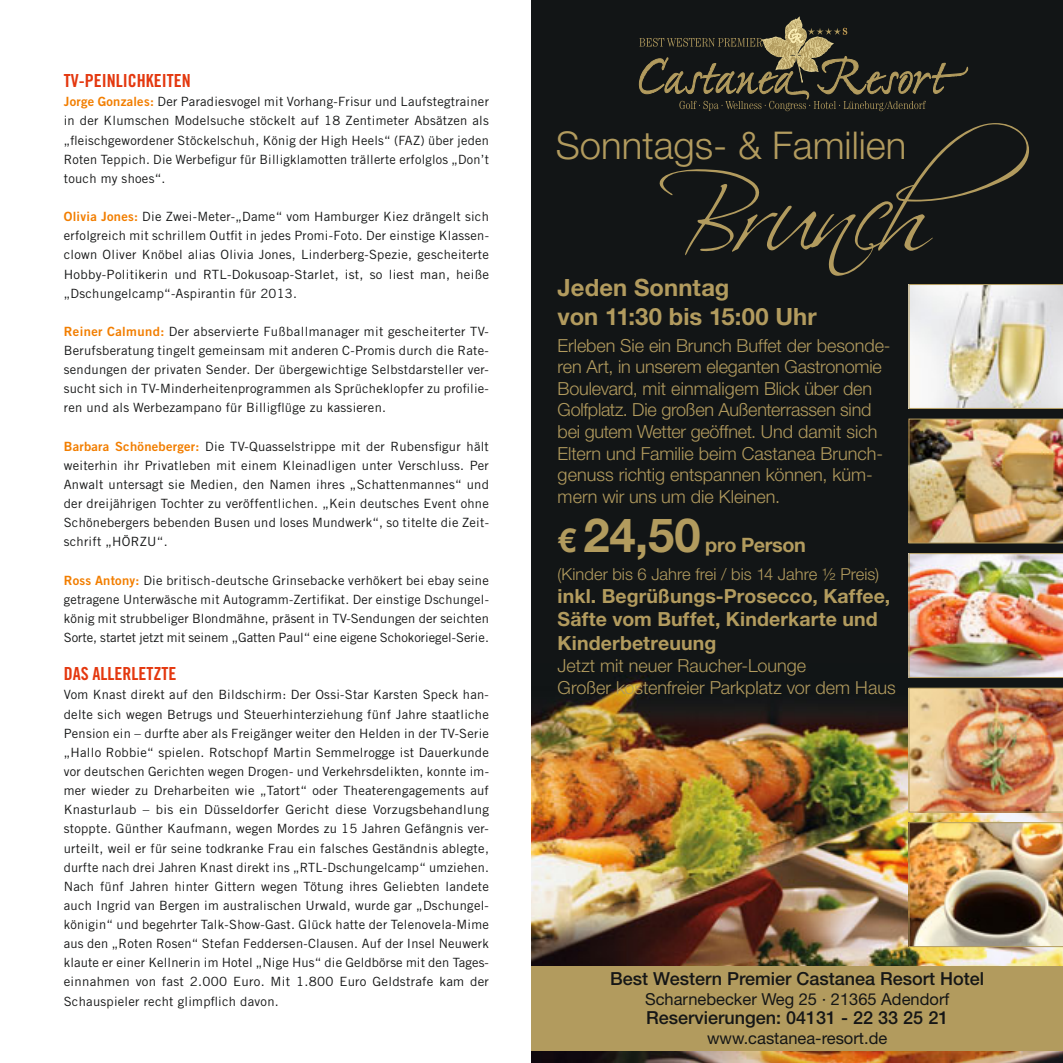
<style>
.page{position:relative;width:1063px;height:1063px;background:#fff}
.page>*{position:absolute;margin:0;border:0;box-sizing:border-box;transform-origin:0 0}
.t1{font:113.4px "Scriptina";letter-spacing:-.045em;color:#b29b5e}
.t2{font:700 47.1px "Helvetica Neue";color:#b29b5e}
.t3{font:300 38.25px "Helvetica Neue";color:#b29b5e}
.t4{font:700 23.85px/28.5px "Helvetica Neue";color:#b29b5e}
.t5{font:700 19.8px "Helvetica Neue";letter-spacing:-.02em;color:#b29b5e}
.t6{font:700 19.5px/23.4px "Helvetica Neue";letter-spacing:.005em;color:#b29b5e}
.t7{font:300 18px/21.6px "Helvetica Neue";letter-spacing:-.005em;color:#b29b5e}
.t8{font:500 18px "Helvetica Neue";color:#151616}
.t9{font:18px "Trade Gothic LT Std Bd Cn 20";color:#e4380f}
.t10{font:16.5px "Helvetica Neue";color:#151616}
.t11{font:300 16.5px "Helvetica Neue";color:#b29b5e}
.t12{font:12.75px/19.2px "Trade Gothic LT Std";letter-spacing:.02em;color:#151616;text-align:justify}
.s1{font-family:"Trade Gothic LT Std Bd 2";color:#f27e00}
.s2{font-size:33px}
</style>
<div class="page">
<div style="left:531px;top:0;width:532px;height:1063px;background:#121516"></div>
<img style="left:531px;top:664px;width:532px;height:399px">
<div style="left:531px;top:967px;width:532px;height:84px;background:#b29b5e"></div>
<svg style="left:909px;top:284px;width:154px;height:125px;background:#e2dece"></svg>
<img style="left:909px;top:419px;width:154px;height:124px">
<img style="left:909px;top:553px;width:154px;height:125px">
<img style="left:909px;top:688px;width:154px;height:124px">
<img style="left:909px;top:822px;width:154px;height:125px">
<svg style="left:639px;top:16px;width:329px;height:95px"></svg>
<h3 class="t9" style="left:64px;top:74px;width:128px">TV-PEINLICHKEITEN</h3>
<p class="t12" style="left:64px;top:93px;width:427px"><span class="s1">Jorge Gonzales:</span> Der Paradiesvogel mit Vorhang-Frisur und Laufstegtrainer in der Klumschen Modelsuche stöckelt auf 18 Zentimeter Absätzen als „fleischgewordener Stöckelschuh, König der High Heels“ (FAZ) über jeden Roten Teppich. Die Werbefigur für Billigklamotten trällerte erfolglos „Don’t touch my shoes“.</p>
<p class="t12" style="left:64px;top:208px;width:427px"><span class="s1">Olivia Jones:</span> Die Zwei-Meter-„Dame“ vom Hamburger Kiez drängelt sich erfolgreich mit schrillem Outfit in jedes Promi-Foto. Der einstige Klassen&shy;clown Oliver Knöbel alias Olivia Jones, Linderberg-Spezie, gescheiterte Hobby-Politikerin und RTL-Dokusoap-Starlet, ist, so liest man, heiße „Dschungelcamp“-Aspirantin für 2013.</p>
<p class="t12" style="left:64px;top:323px;width:427px"><span class="s1">Reiner Calmund:</span> Der abservierte Fußballmanager mit gescheiterter TV-Berufsberatung tingelt gemeinsam mit anderen C-Promis durch die Rate&shy;sendungen der privaten Sender. Der übergewichtige Selbstdarsteller ver&shy;sucht sich in TV-Minderheitenprogrammen als Sprücheklopfer zu profilie&shy;ren und als Werbezampano für Billigflüge zu kassieren.</p>
<p class="t12" style="left:64px;top:438px;width:427px"><span class="s1">Barbara Schöneberger:</span> Die TV-Quasselstrippe mit der Rubensfigur hält weiterhin ihr Privatleben mit einem Kleinadligen unter Verschluss. Per Anwalt untersagt sie Medien, den Namen ihres „Schattenmannes“ und der dreijährigen Tochter zu veröffentlichen. „Kein deutsches Event ohne Schönebergers bebenden Busen und loses Mundwerk“, so titelte die Zeit&shy;schrift „HÖRZU“.</p>
<p class="t12" style="left:64px;top:572px;width:427px"><span class="s1">Ross Antony:</span> Die britisch-deutsche Grinsebacke verhökert bei ebay seine getragene Unterwäsche mit Autogramm-Zertifikat. Der einstige Dschungel&shy;könig mit strubbeliger Blondmähne, präsent in TV-Sendungen der seichten Sorte, startet jetzt mit seinem „Gatten Paul“ eine eigene Schokoriegel-Serie.</p>
<h3 class="t9" style="left:64px;top:667px;width:114px">DAS ALLERLETZTE</h3>
<p class="t12" style="left:64px;top:686px;width:427px">Vom Knast direkt auf den Bildschirm: Der Ossi-Star Karsten Speck han&shy;delte sich wegen Betrugs und Steuerhinterziehung fünf Jahre staatliche Pension ein – durfte aber als Freigänger weiter den Helden in der TV-Serie „Hallo Robbie“ spielen. Rotschopf Martin Semmelrogge ist Dauerkunde vor deutschen Gerichten wegen Drogen- und Verkehrsdelikten, konnte im&shy;mer wieder zu Dreharbeiten wie „Tatort“ oder Theaterengagements auf Knasturlaub – bis ein Düsseldorfer Gericht diese Vorzugsbehandlung stoppte. Günther Kaufmann, wegen Mordes zu 15 Jahren Gefängnis ver&shy;urteilt, weil er für seine todkranke Frau ein falsches Geständnis ablegte, durfte nach drei Jahren Knast direkt ins „RTL-Dschungelcamp“ umziehen.<br>Nach fünf Jahren hinter Gittern wegen Tötung ihres Geliebten landete auch Ingrid van Bergen im australischen Urwald, wurde gar „Dschungel&shy;königin“ und begehrter Talk-Show-Gast. Glück hatte der Telenovela-Mime aus den „Roten Rosen“ Stefan Feddersen-Clausen. Auf der Insel Neuwerk klaute er einer Kellnerin im Hotel „Nige Hus“ die Geldbörse mit den Tages&shy;einnahmen von fast 2.000 Euro. Mit 1.800 Euro Geldstrafe kam der Schauspieler recht glimpflich davon.</p>
<h1 class="t1" style="left:657px;top:145px;width:374px">Brunch</h1>
<h3 class="t3" style="left:556px;top:131px;width:352px">Sonntags- &amp; Familien</h3>
<h3 class="t4" style="left:558px;top:276px;width:261px">Jeden Sonntag<br>von 11:30 bis 15:00 Uhr</h3>
<p class="t7" style="left:558px;top:336px;width:334px">Erleben Sie ein Brunch Buffet der besonde&shy;ren Art, in unserem eleganten Gastronomie Boulevard, mit einmaligem Blick über den Golfplatz. Die großen Außenterrassen sind bei gutem Wetter geöffnet. Und damit sich Eltern und Familie beim Castanea Brunch&shy;genuss richtig entspannen können, küm&shy;mern wir uns um die Kleinen.</p>
<h2 class="t2" style="left:558px;top:519px;width:145px"><span class="s2">€</span> 24,50</h2>
<h3 class="t5" style="left:705px;top:538px;width:102px">pro Person</h3>
<p class="t11" style="left:558px;top:568px;width:323px">(Kinder bis 6 Jahre frei / bis 14 Jahre ½ Preis)</p>
<h3 class="t6" style="left:558px;top:586px;width:334px">inkl. Begrüßungs-Prosecco, Kaffee,<br>Säfte vom Buffet, Kinderkarte und<br>Kinderbetreuung</h3>
<h3 class="t7" style="left:558px;top:657px;width:340px">Jetzt mit neuer Raucher-Lounge<br>Großer kostenfreier Parkplatz vor dem Haus</h3>
<h3 class="t8" style="left:610px;top:972px;width:376px">Best Western Premier Castanea Resort Hotel</h3>
<p class="t10" style="left:645px;top:993px;width:306px">Scharnebecker Weg 25 · 21365 Adendorf</p>
<h3 class="t8" style="left:646px;top:1011px;width:304px">Reservierungen: 04131 - 22 33 25 21</h3>
<p class="t10" style="left:707px;top:1032px;width:182px">www.castanea-resort.de</p>
</div>
